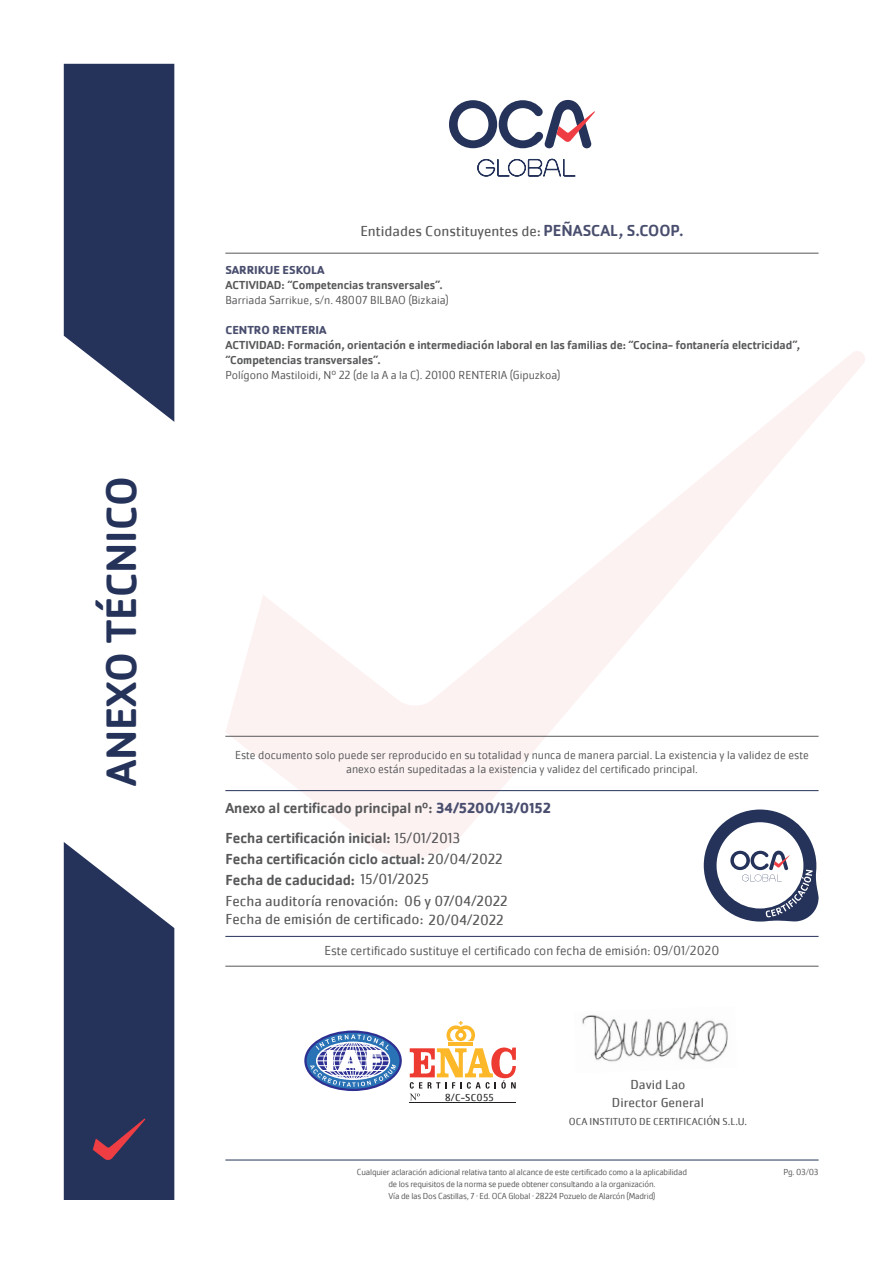
<style>
.page{position:relative;width:893px;height:1263px;background:#fff}
.page>*{position:absolute;margin:0;border:0;box-sizing:border-box;transform-origin:0 0}
.t1{font:500 43.95px "Cachet Pro";color:#25335a}
.t2{font:500 15px "Cachet Pro";color:#57585a}
.t3{font:15px "Cachet Pro";color:#57585a}
.t4{font:300 13.5px "Cachet Pro";color:#57585a}
.t5{font:13.5px "Cachet Pro";color:#57585a}
.t6{font:300 12px/14.4px "Cachet Pro";color:#57585a;text-align:center}
.t7{font:500 12px/15px "Cachet Pro";color:#57585a}
.t8{font:700 12px "Cachet Pro";color:#494e6e}
.t9{font:10.5px "Cachet Pro";color:#57585a}
.t10{font:10.5px "Cachet Pro";letter-spacing:.025em;color:#231f20}
.t11{font:300 9px "Cachet Pro";letter-spacing:-.02em;color:#57585a}
.s1{font-size:13.5px}
.s2{font-weight:500;font-size:16.5px;color:#494e6e}
.s3{font-weight:700;color:#494e6e}
.s4{font-weight:400}
</style>
<div class="page">
<svg style="left:225px;top:351px;width:640px;height:507px"></svg>
<svg style="left:64px;top:64px;width:110px;height:358px;background:#3f4b6d"></svg>
<svg style="left:449px;top:100px;width:146px;height:48px"></svg>
<svg style="left:477px;top:159px;width:99px;height:18px"></svg>
<svg style="left:64px;top:842px;width:110px;height:358px;background:#414b6d"></svg>
<hr style="left:225px;top:1160px;width:594px;height:1px;background:#25335a">
<hr style="left:225px;top:253px;width:594px;height:1px;background:#57585a">
<hr style="left:225px;top:790px;width:594px;height:1px;background:#25335a">
<svg style="left:704px;top:809px;width:115px;height:112px"></svg>
<hr style="left:225px;top:736px;width:594px;height:1px;background:#57585a">
<hr style="left:449px;top:1042px;width:24px;height:4px;background:#fcb828">
<svg style="left:446px;top:1021px;width:29px;height:20px"></svg>
<hr style="left:410px;top:1102px;width:106px;height:1px;background:#231f20">
<svg style="left:410px;top:1047px;width:106px;height:53px"></svg>
<svg style="left:305px;top:1032px;width:96px;height:58px"></svg>
<div style="left:304px;top:1030px;width:98px;height:61px;border:2px solid #2e3092;border-radius:50%"></div>
<svg style="left:310px;top:1034px;width:86px;height:53px"></svg>
<img style="left:582px;top:1015px;width:146px;height:47px">
<hr style="left:225px;top:936px;width:594px;height:1px;background:#25335a">
<hr style="left:225px;top:966px;width:594px;height:1px;background:#57585a">
<p class="t1" style="left:96px;top:786px;width:311px;rotate:-90deg">ANEXO TÉCNICO</p>
<p class="t3" style="left:360px;top:222px;width:325px">Entidades Constituyentes de<span class="s1">:</span> <span class="s2">PEÑASCAL, S.COOP.</span></p>
<p class="t8" style="left:225px;top:262px;width:101px">SARRIKUE ESKOLA</p>
<p class="t7" style="left:225px;top:278px;width:219px">ACTIVIDAD: “Competencias transversales”.</p>
<p class="t6" style="left:225px;top:293px;width:225px">Barriada Sarrikue, s/n. 48007 BILBAO (Bizkaia)</p>
<p class="t8" style="left:225px;top:322px;width:103px">CENTRO RENTERIA</p>
<p class="t7" style="left:225px;top:338px;width:576px">ACTIVIDAD: Formación, orientación e intermediación laboral en las familias de: “Cocina- fontanería electricidad”, “Competencias transversales”.</p>
<p class="t6" style="left:225px;top:368px;width:337px">Polígono Mastiloidi, Nº 22 (de la A a la C). 20100 RENTERIA (Gipuzkoa)</p>
<p class="t6" style="left:235px;top:747px;width:575px">Este documento solo puede ser reproducido en su totalidad y nunca de manera parcial. La existencia y la validez de este anexo están supeditadas a la existencia y validez del certificado principal.</p>
<p class="t2" style="left:225px;top:799px;width:327px">Anexo al certificado principal nº: <span class="s3">34/5200/13/0152</span></p>
<p class="t2" style="left:225px;top:829px;width:237px">Fecha certificación inicial: <span class="s4">15/01/2013</span></p>
<p class="t2" style="left:225px;top:850px;width:279px">Fecha certificación ciclo actual: <span class="s4">20/04/2022</span></p>
<p class="t2" style="left:225px;top:871px;width:205px">Fecha de caducidad: <span class="s4">15/01/2025</span></p>
<p class="t3" style="left:225px;top:892px;width:284px">Fecha auditoría renovación: 06 y 07/04/2022</p>
<p class="t3" style="left:225px;top:910px;width:280px">Fecha de emisión de certificado: 20/04/2022</p>
<p class="t4" style="left:324px;top:943px;width:396px">Este certificado sustituye el certificado con fecha de emisión: 09/01/2020</p>
<p class="t10" style="left:445px;top:1091px;width:50px">8/C-SC055</p>
<p class="t5" style="left:630px;top:1076px;width:56px">David Lao</p>
<p class="t9" style="left:569px;top:1115px;width:180px">OCA INSTITUTO DE CERTIFICACIÓN S.L.U.</p>
<p class="t5" style="left:612px;top:1094px;width:93px">Director General</p>
<p class="t11" style="left:357px;top:1166px;width:332px">Cualquier aclaración adicional relativa tanto al alcance de este certificado como a la aplicabilidad</p>
<p class="t11" style="left:388px;top:1178px;width:269px">de los requisitos de la norma se puede obtener consultando a la organización.</p>
<p class="t11" style="left:388px;top:1190px;width:268px">Vía de las Dos Castillas, 7 · Ed. OCA Global · 28224 Pozuelo de Alarcón (Madrid)</p>
<p class="t11" style="left:783px;top:1166px;width:37px">Pg. 03/03</p>
</div>
